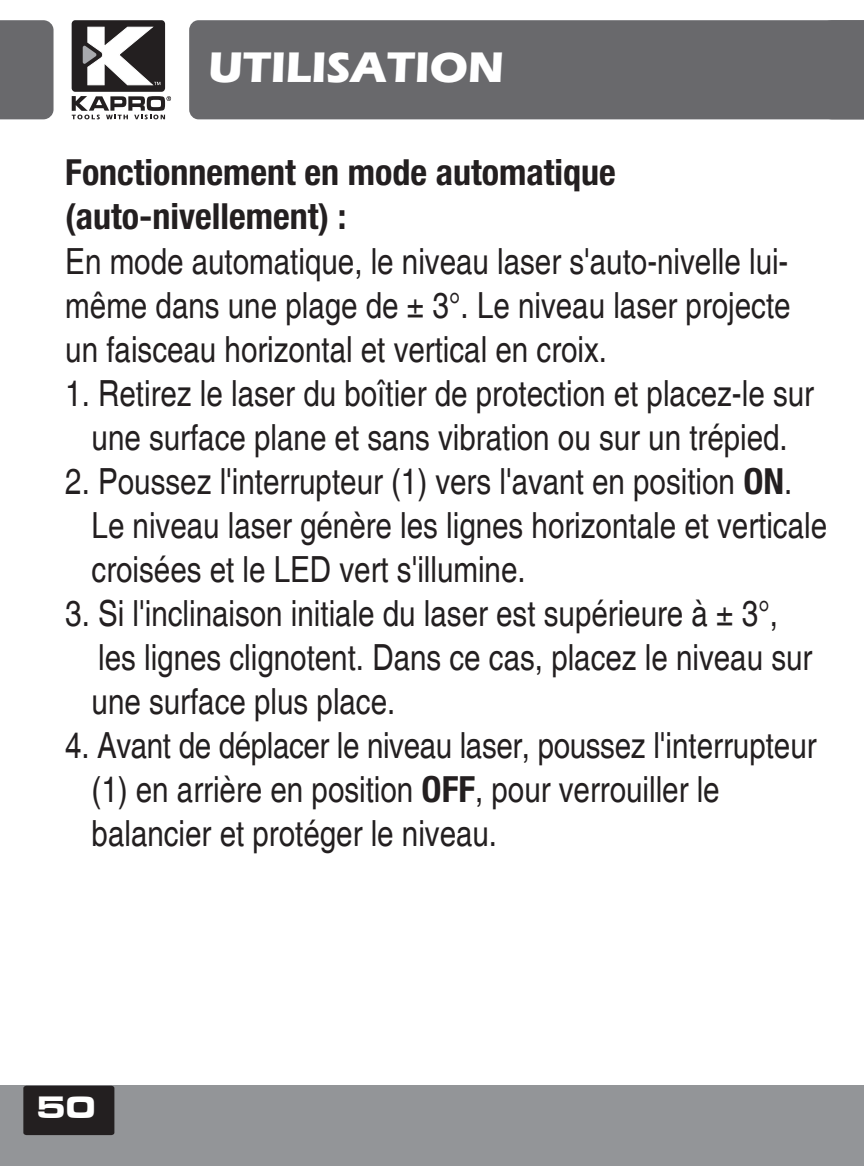
<style>
.page{position:relative;width:864px;height:1166px;background:#fff}
.page>*{position:absolute;margin:0;border:0;box-sizing:border-box;transform-origin:0 0}
.t1{font:700 44px "Eras ITC";color:#fff}
.t2{font:condensed 36px/44px "Helvetica";color:#231f20}
.t3{font:700 condensed 36px/44px "Helvetica Neue";color:#231f20}
.t4{font:32px "Microgramma D Bold Exte";color:#fff}
.s1{font-family:"Helvetica Neue";font-weight:700}
</style>
<div class="page">
<div style="left:0;top:1085px;width:863px;height:80px;background:#939598"></div>
<div style="left:23px;top:1085px;width:91px;height:49px;background:#231f20;border-radius:3px"></div>
<div style="left:72px;top:20px;width:93px;height:72px;background:#231f20;border-radius:4px"></div>
<svg style="left:72px;top:96px;width:99px;height:23px"></svg>
<svg style="left:83px;top:27px;width:77px;height:58px"></svg>
<div style="left:0;top:20px;width:54px;height:99px;background:#69696c"></div>
<div style="left:189px;top:20px;width:629px;height:99px;background:#69696c"></div>
<div style="left:818px;top:20px;width:45px;height:99px;background:#69696c"></div>
<p class="t1" style="left:208px;top:42px;width:297px">UTILISATION</p>
<p class="t3" style="left:65px;top:150px;width:552px">Fonctionnement en mode automatique (auto-nivellement) :</p>
<p class="t2" style="left:65px;top:239px;width:726px;text-align:justify">En mode automatique, le niveau laser s'auto-nivelle lui&shy;même dans une plage de ± 3°. Le niveau laser projecte un faisceau horizontal et vertical en croix.</p>
<p class="t2" style="left:65px;top:371px;width:750px;text-align:center">1. Retirez le laser du boîtier de protection et placez-le sur une surface plane et sans vibration ou sur un trépied.</p>
<p class="t2" style="left:92px;top:459px;width:737px;text-indent:-26px">2. Poussez l'interrupteur (1) vers l'avant en position <span class="s1">ON</span>.<br>Le niveau laser génère les lignes horizontale et verticale croisées et le LED vert s'illumine.</p>
<p class="t2" style="left:92px;top:591px;width:722px;text-indent:-26px">3. Si l'inclinaison initiale du laser est supérieure à ± 3°, les lignes clignotent. Dans ce cas, placez le niveau sur une surface plus place.</p>
<p class="t2" style="left:92px;top:723px;width:726px;text-indent:-26px">4. Avant de déplacer le niveau laser, poussez l'interrupteur (1) en arrière en position <span class="s1">OFF</span>, pour verrouiller le balancier et protéger le niveau.</p>
<p class="t4" style="left:37px;top:1085px;width:60px">50</p>
</div>
